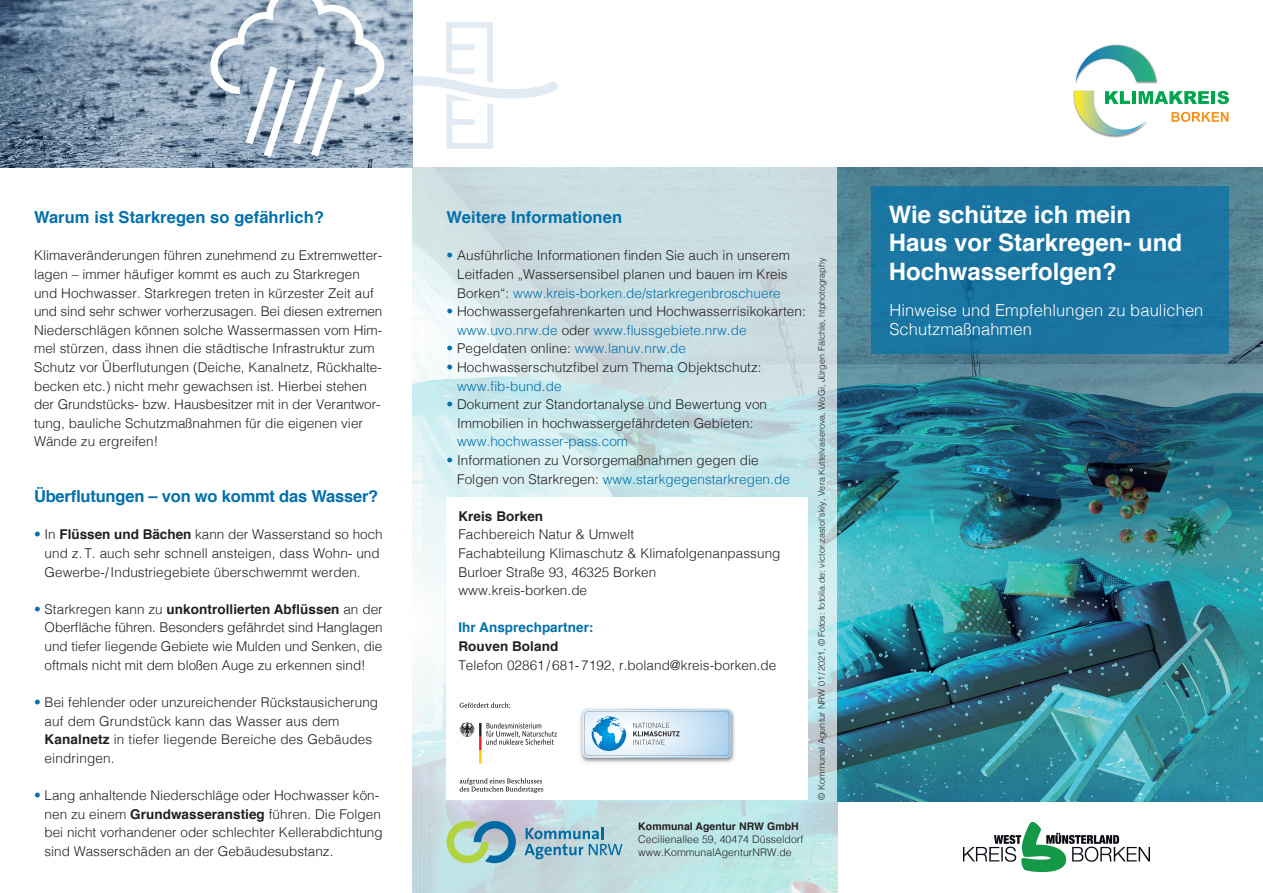
<style>
.page{position:relative;width:1263px;height:893px;background:#fff}
.page>*{position:absolute;margin:0;border:0;box-sizing:border-box;transform-origin:0 0}
.t1{font:700 24px/28.8px "Helvetica";color:#fff}
.t2{font:700 16.5px "Helvetica";letter-spacing:.005em;color:#0370aa}
.t3{font:300 16.5px/18.6px "Helvetica";letter-spacing:.005em;color:#fff}
.t4{font:700 16.5px "Helvetica";letter-spacing:-.015em;color:#0370aa}
.t5{font:300 13.5px/18.6px "Helvetica";letter-spacing:.005em;color:#231f20}
.t6{font:300 13.5px "Helvetica";letter-spacing:.005em;color:#0370aa}
.t7{font:700 13.5px "Helvetica";letter-spacing:.005em;color:#231f20}
.t8{font:700 13.5px "Helvetica";letter-spacing:.005em;color:#0370aa}
.t9{font:300 10.5px/12.6px "Helvetica";letter-spacing:.005em;color:#231f20}
.t10{font:700 10.5px "Helvetica";letter-spacing:.005em;color:#231f20}
.t11{font:300 9px "Helvetica";letter-spacing:.005em;color:#231f20}
.s1{color:#0370aa}
.s2{font-weight:700}
.s3{color:#231f20}
</style>
<div class="page">
<img style="left:412px;top:167px;width:426px;height:726px">
<img style="left:0;top:0;width:412px;height:167px">
<img style="left:838px;top:167px;width:425px;height:635px">
<svg style="left:524px;top:827px;width:98px;height:32px;background:#8fb9cb"></svg>
<svg style="left:446px;top:821px;width:70px;height:42px;background:#92bcab"></svg>
<svg style="left:210px;top:0;width:348px;height:157px"></svg>
<div style="left:872px;top:186px;width:357px;height:167px;background:#1a75a2"></div>
<div style="left:446px;top:497px;width:362px;height:303px;background:#fff"></div>
<img style="left:1075px;top:44px;width:83px;height:40px">
<svg style="left:1076px;top:45px;width:80px;height:36px"></svg>
<img style="left:1073px;top:90px;width:56px;height:48px">
<svg style="left:1074px;top:91px;width:155px;height:44px"></svg>
<img style="left:580px;top:708px;width:155px;height:55px">
<svg style="left:583px;top:710px;width:148px;height:47px;background:#c0daeb"></svg>
<svg style="left:460px;top:702px;width:50px;height:6px"></svg>
<svg style="left:460px;top:778px;width:83px;height:15px"></svg>
<svg style="left:459px;top:722px;width:98px;height:41px"></svg>
<img style="left:964px;top:823px;width:186px;height:49px">
<p class="t2" style="left:34px;top:204px;width:292px">Warum ist Starkregen so gefährlich?</p>
<p class="t5" style="left:34px;top:245px;width:350px">Klimaveränderungen führen zunehmend zu Extremwetter&shy;lagen – immer häufiger kommt es auch zu Starkregen und Hochwasser. Starkregen treten in kürzester Zeit auf und sind sehr schwer vorherzusagen. Bei diesen extremen Niederschlägen können solche Wassermassen vom Him&shy;mel stürzen, dass ihnen die städtische Infrastruktur zum Schutz vor Überflutungen (Deiche, Kanalnetz, Rückhalte&shy;becken etc.) nicht mehr gewachsen ist. Hierbei stehen der Grundstücks- bzw. Hausbesitzer mit in der Verantwor&shy;tung, bauliche Schutzmaßnahmen für die eigenen vier Wände zu ergreifen!</p>
<p class="t4" style="left:34px;top:483px;width:346px">Überflutungen – von wo kommt das Wasser?</p>
<p class="t5" style="left:45px;top:524px;width:340px;text-indent:-11px"><span class="s1">•</span> In <span class="s2">Flüssen und Bächen</span> kann der Wasserstand so hoch und z. T. auch sehr schnell ansteigen, dass Wohn- und<br>Gewerbe-/Industriegebiete überschwemmt werden.</p>
<p class="t5" style="left:45px;top:599px;width:340px;text-align:justify;text-indent:-11px"><span class="s1">•</span> Starkregen kann zu <span class="s2">unkontrollierten Abflüssen</span> an der Oberfläche führen. Besonders gefährdet sind Hanglagen und tiefer liegende Gebiete wie Mulden und Senken, die oftmals nicht mit dem bloßen Auge zu erkennen sind!</p>
<p class="t5" style="left:45px;top:692px;width:335px;text-indent:-11px"><span class="s1">•</span> Bei fehlender oder unzureichender Rückstausicherung auf dem Grundstück kann das Wasser aus dem <span class="s2">Kanalnetz</span> in tiefer liegende Bereiche des Gebäudes eindringen.</p>
<p class="t5" style="left:45px;top:785px;width:340px;text-indent:-11px"><span class="s1">•</span> Lang anhaltende Niederschläge oder Hochwasser kön&shy;nen zu einem <span class="s2">Grundwasseranstieg</span> führen. Die Folgen bei nicht vorhandener oder schlechter Kellerabdichtung sind Wasserschäden an der Gebäudesubstanz.</p>
<p class="t2" style="left:446px;top:204px;width:177px">Weitere Informationen</p>
<p class="t5" style="left:457px;top:245px;width:334px;text-indent:-11px"><span class="s1">•</span> Ausführliche Informationen finden Sie auch in unserem<br>Leitfaden „Wassersensibel planen und bauen im Kreis<br>Borken“: <span class="s1">www.kreis-borken.de/starkregenbroschuere</span></p>
<p class="t5" style="left:457px;top:301px;width:350px;text-indent:-11px"><span class="s1">•</span> Hochwassergefahrenkarten und Hochwasserrisikokarten: <span class="s1">www.uvo.nrw.de</span> oder <span class="s1">www.flussgebiete.nrw.de</span></p>
<p class="t6" style="left:446px;top:337px;width:241px">• <span class="s3">Pegeldaten online:</span> www.lanuv.nrw.de</p>
<p class="t5" style="left:457px;top:357px;width:306px;text-indent:-11px"><span class="s1">•</span> Hochwasserschutzfibel zum Thema Objektschutz: <span class="s1">www.fib-bund.de</span></p>
<p class="t5" style="left:446px;top:394px;width:322px;text-align:center"><span class="s1">•</span> Dokument zur Standortanalyse und Bewertung von<br>Immobilien in hochwassergefährdeten Gebieten:</p>
<p class="t6" style="left:457px;top:430px;width:173px">www.hochwasser-pass.com</p>
<p class="t5" style="left:457px;top:450px;width:334px;text-indent:-11px"><span class="s1">•</span> Informationen zu Vorsorgemaßnahmen gegen die<br>Folgen von Starkregen: <span class="s1">www.starkgegenstarkregen.de</span></p>
<p class="t7" style="left:458px;top:505px;width:86px">Kreis Borken</p>
<p class="t5" style="left:458px;top:524px;width:324px">Fachbereich Natur &amp; Umwelt<br>Fachabteilung Klimaschutz &amp; Klimafolgenanpassung Burloer Straße 93, 46325 Borken www.kreis-borken.de</p>
<p class="t8" style="left:458px;top:617px;width:137px">Ihr Ansprechpartner:</p>
<p class="t7" style="left:458px;top:635px;width:101px">Rouven Boland</p>
<p class="t5" style="left:458px;top:655px;width:319px">Telefon 02861/681-7192, r.boland@kreis-borken.de</p>
<p class="t10" style="left:638px;top:818px;width:162px">Kommunal Agentur NRW GmbH</p>
<p class="t9" style="left:638px;top:832px;width:167px">Cecilienallee 59, 40474 Düsseldorf www.KommunalAgenturNRW.de</p>
<p class="t11" style="left:814px;top:800px;width:544px;rotate:-90deg">© Kommunal Agentur NRW 01/2021, © Fotos: fotolia.de: victor zastol'skiy, Vera Kuttelvaserova, WoGi, Jürgen Fälchle, htphotography</p>
<h1 class="t1" style="left:889px;top:200px;width:295px">Wie schütze ich mein<br>Haus vor Starkregen- und<br>Hochwasserfolgen?</h1>
<p class="t3" style="left:889px;top:300px;width:315px">Hinweise und Empfehlungen zu baulichen<br>Schutzmaßnahmen</p>
</div>
